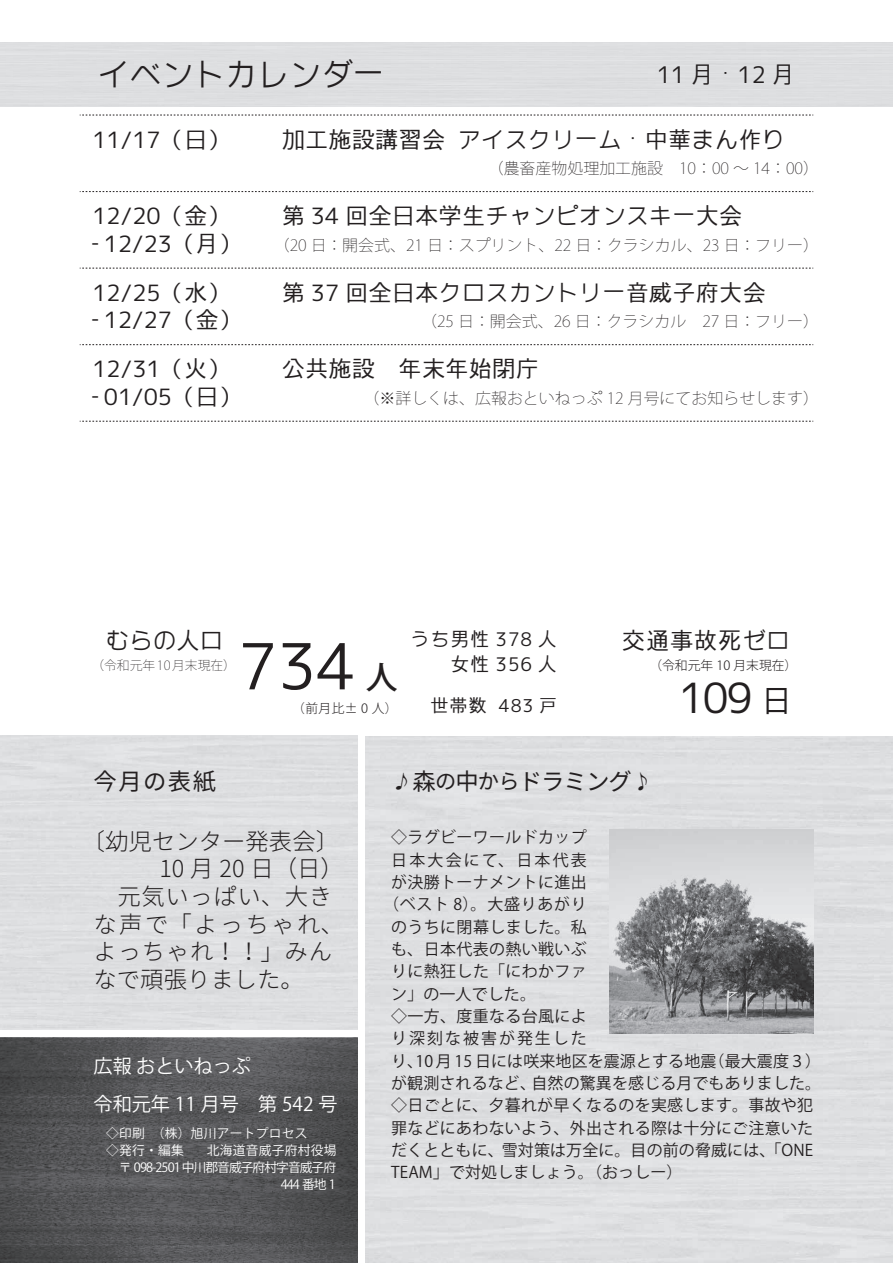
<style>
.page{position:relative;width:893px;height:1263px;background:#fff}
.page>*{position:absolute;margin:0;border:0;box-sizing:border-box;transform-origin:0 0}
.t1{font:64.8px "Higashi Ome Gothic";color:#231f20}
.t2{font:42.45px "Higashi Ome Gothic";color:#231f20}
.t3{font:31.95px "Higashi Ome Gothic";color:#231f20}
.t4{font:500 31.95px "Koz Go Pr 6 N";color:#231f20}
.t5{font:30.9px "Koz Go Pr 6 N";color:#231f20}
.t6{font:300 23.4px "Noto Sans CJ Kjp";letter-spacing:.015em;color:#231f20}
.t7{font:23.4px "Higashi Ome Gothic";letter-spacing:.03em;color:#231f20}
.t8{font:23.4px "Noto Sans CJ Kjp";letter-spacing:.01em;color:#231f20}
.t9{font:300 23.4px "Noto Sans CJ Kjp";letter-spacing:.1em;color:#231f20}
.t10{font:22.95px "Higashi Ome Gothic";color:#231f20}
.t11{font:19.2px "Koz Go Pr 6 N";color:#fff}
.t12{font:19.2px/25.5px "Higashi Ome Gothic";letter-spacing:.05em;color:#231f20;text-align:right}
.t13{font:18px "Higashi Ome Gothic";letter-spacing:.05em;color:#231f20}
.t14{font:15.9px/22.4px "Koz Go Pr 6 N";letter-spacing:.02em;color:#231f20}
.t15{font:15.9px "Koz Go Pr 6 N";letter-spacing:.045em;color:#231f20}
.t16{font:15.9px "Koz Go Pr 6 N";letter-spacing:.14em;color:#231f20}
.t17{font:15.9px "Koz Go Pr 6 N";letter-spacing:.125em;color:#231f20}
.t18{font:200 15.6px "Koz Go Pr 6 N";color:#231f20}
.t19{font:12.75px/17px "Koz Go Pr 6 N";letter-spacing:.02em;color:#fff}
.t20{font:12.75px "Koz Go Pr 6 N";letter-spacing:-.075em;color:#fff}
.t21{font:300 12.75px "Koz Go Pr 6 N";color:#231f20}
.t22{font:12.75px "Koz Go Pr 6 N";letter-spacing:-.025em;color:#fff}
.t23{font:200 12.75px "Koz Go Pr 6 N";color:#231f20}
.s1{font-size:21.3px}
</style>
<div class="page">
<img style="left:0;top:1037px;width:357px;height:226px">
<svg style="left:80px;top:115px;width:733px;height:1px"></svg>
<svg style="left:80px;top:191px;width:733px;height:1px"></svg>
<svg style="left:80px;top:268px;width:733px;height:1px"></svg>
<svg style="left:80px;top:344px;width:733px;height:1px"></svg>
<svg style="left:80px;top:421px;width:733px;height:1px"></svg>
<div style="left:366px;top:737px;width:527px;height:526px;background:#dddee0"></div>
<img style="left:609px;top:829px;width:204px;height:204px">
<svg style="left:636px;top:772px;width:12px;height:19px"></svg>
<svg style="left:396px;top:772px;width:13px;height:19px"></svg>
<h3 class="t3" style="left:98px;top:52px;width:289px">イベントカレンダー</h3>
<h3 class="t7" style="left:657px;top:58px;width:140px">11 月・12月</h3>
<h3 class="t10" style="left:92px;top:124px;width:140px">11/17（日）</h3>
<h3 class="t10" style="left:282px;top:124px;width:165px">加工施設講習会</h3>
<h3 class="t10" style="left:458px;top:124px;width:329px">アイスクリーム・中華まん作り</h3>
<h3 class="t10" style="left:92px;top:200px;width:140px">12/20（金）</h3>
<p class="t18" style="left:488px;top:160px;width:177px">（農畜産物処理加工施設</p>
<h3 class="t10" style="left:282px;top:200px;width:462px">第 34 回全日本学生チャンピオンスキー大会</h3>
<p class="t18" style="left:679px;top:160px;width:141px">10：00 ~ 14：00(</p>
<h3 class="t10" style="left:92px;top:228px;width:151px">‐ 12/23（月）</h3>
<p class="t18" style="left:274px;top:236px;width:547px">（20 日：開会式、21 日：スプリント、22 日：クラシカル、23 日：フリー(</p>
<h3 class="t10" style="left:92px;top:277px;width:140px">12/25（水）</h3>
<h3 class="t10" style="left:282px;top:277px;width:486px">第 37 回全日本クロスカントリー音威子府大会</h3>
<h3 class="t10" style="left:92px;top:304px;width:151px">‐ 12/27（金）</h3>
<p class="t18" style="left:421px;top:313px;width:399px">（25 日：開会式、26 日：クラシカル　27 日：フリー(</p>
<h3 class="t10" style="left:92px;top:353px;width:140px">12/31（火）</h3>
<h3 class="t10" style="left:282px;top:353px;width:259px">公共施設　年末年始閉庁</h3>
<h3 class="t10" style="left:92px;top:381px;width:151px">‐ 01/05（日）</h3>
<p class="t18" style="left:363px;top:389px;width:457px">（※詳しくは、広報おといねっぷ 12 月号にてお知らせします(</p>
<h3 class="t7" style="left:106px;top:625px;width:118px">むらの人口</h3>
<p class="t23" style="left:91px;top:658px;width:146px">（令和元年10 月末現在）</p>
<h1 class="t1" style="left:238px;top:621px;width:119px">734</h1>
<h3 class="t4" style="left:366px;top:660px;width:33px">人</h3>
<p class="t21" style="left:292px;top:701px;width:107px">（前月比± 0 人(</p>
<p class="t12" style="left:410px;top:626px;width:148px">うち男性 378 人女性 356 人</p>
<p class="t13" style="left:499px;top:693px;width:60px">483 戸</p>
<p class="t13" style="left:431px;top:693px;width:58px">世帯数</p>
<h3 class="t7" style="left:622px;top:625px;width:169px">交通事故死ゼロ</h3>
<p class="t21" style="left:649px;top:658px;width:149px">（令和元年 10 月末現在(</p>
<h3 class="t5" style="left:761px;top:683px;width:32px">日</h3>
<h2 class="t2" style="left:679px;top:668px;width:75px">109</h2>
<h3 class="t8" style="left:94px;top:768px;width:124px">今月の表紙</h3>
<h3 class="t6" style="left:82px;top:828px;width:259px">〔幼児センター発表会〔</h3>
<h3 class="t6" style="left:159px;top:856px;width:186px">10 月 20 日（日(</h3>
<h3 class="t6" style="left:94px;top:883px;width:240px">　元気いっぱい、大き</h3>
<h3 class="t9" style="left:94px;top:911px;width:252px">な声で「よっちゃれ、</h3>
<h3 class="t6" style="left:94px;top:939px;width:240px">よっちゃれ！！」みん</h3>
<h3 class="t6" style="left:94px;top:966px;width:212px">なで頑張りました。</h3>
<p class="t11" style="left:94px;top:1055px;width:159px">広報おといねっぷ</p>
<p class="t11" style="left:94px;top:1093px;width:246px">令和元年 11 月号　第 542 号</p>
<p class="t19" style="left:207px;top:1125px;width:131px;text-indent:-101px">◇印刷　（株）旭川アートプロセス<br>北海道音威子府村役場</p>
<p class="t22" style="left:106px;top:1143px;width:92px">◇発行・編集　</p>
<p class="t20" style="left:106px;top:1160px;width:231px">　〒 098-2501 中川郡音威子府村字音威子府</p>
<p class="t22" style="left:281px;top:1177px;width:57px">444 番地 1</p>
<h3 class="t8" style="left:413px;top:768px;width:221px">森<span class="s1">の</span>中<span class="s1">から</span>ドラミング</h3>
<p class="t14" style="left:391px;top:827px;width:197px">◇ラグビーワールドカップ</p>
<p class="t16" style="left:391px;top:851px;width:197px">日本大会にて、日本代表</p>
<p class="t14" style="left:391px;top:871px;width:197px">が決勝トーナメントに進出</p>
<p class="t15" style="left:383px;top:895px;width:205px">（ベスト 8）。大盛りあがり</p>
<p class="t14" style="left:391px;top:916px;width:197px">のうちに閉幕しました。私</p>
<p class="t14" style="left:391px;top:938px;width:197px">も、日本代表の熱い戦いぶ</p>
<p class="t14" style="left:391px;top:960px;width:197px">りに熱狂した「にわかファ</p>
<p class="t14" style="left:391px;top:983px;width:146px">ン」の一人でした。</p>
<p class="t14" style="left:391px;top:1005px;width:197px">◇一方、度重なる台風によ</p>
<p class="t17" style="left:391px;top:1029px;width:197px">り深刻な被害が発生した</p>
<p class="t14" style="left:415px;top:1050px;width:302px">10 月 15 日には咲来地区を震源とする地震</p>
<p class="t14" style="left:709px;top:1050px;width:114px">（最大震度３(</p>
<p class="t14" style="left:391px;top:1050px;width:34px">り、</p>
<p class="t14" style="left:391px;top:1072px;width:424px">が観測されるなど、<br>◇日ごとに、夕暮れが早くなるのを実感します。事故や犯罪などにあわないよう、外出される際は十分にご注意いただくとともに、雪対策は万全に。目の前の脅威には、「ONE<br>TEAM」で対処しましょう。（おっしー(</p>
<p class="t14" style="left:531px;top:1072px;width:291px">自然の驚異を感じる月でもありました。</p>
</div>
